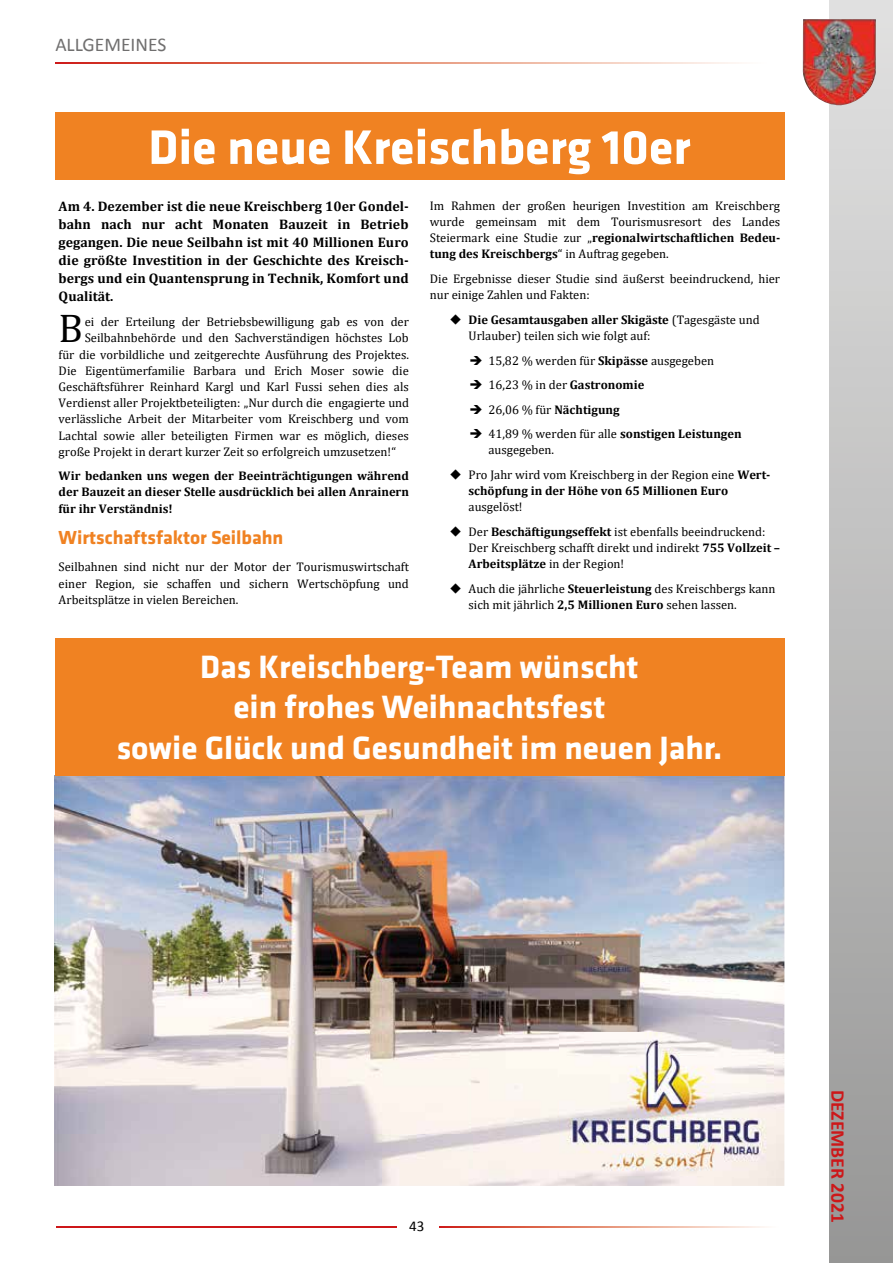
<style>
.page{position:relative;width:893px;height:1263px;background:#fff}
.page>*{position:absolute;margin:0;border:0;box-sizing:border-box;transform-origin:0 0}
.t1{font:700 50.25px "Klavika";color:#fff}
.t2{font:40.35px "Cambria";color:#000}
.t3{font:700 33.45px/40.2px "Klavika";color:#fff;text-align:center}
.t4{font:700 19.65px "Klavika";color:#f08222}
.t5{font:700 19.5px "Calibri";color:#cd1719}
.t6{font:19.5px "Calibri";color:#706f6f}
.t7{font:15px "Calibri";color:#000}
.t8{font:700 13.95px/18px "Cambria";color:#000;text-align:justify}
.t9{font:12.6px/16.2px "Cambria";color:#000}
.t10{font:700 12.6px/16.2px "Cambria";color:#000;text-align:justify}
.s1{font-weight:700}
.s2{font-weight:400}
</style>
<div class="page">
<div style="left:829px;top:0;width:64px;height:1263px;background:linear-gradient(to bottom,#e1e1e1,#979796)"></div>
<img style="left:803px;top:19px;width:73px;height:86px">
<svg style="left:55px;top:62px;width:684px;height:2px"></svg>
<svg style="left:439px;top:1226px;width:326px;height:1px"></svg>
<hr style="left:57px;top:1226px;width:340px;height:1px;background:#cd1719">
<img style="left:55px;top:775px;width:416px;height:411px">
<img style="left:471px;top:775px;width:313px;height:308px">
<div style="left:55px;top:638px;width:729px;height:137px;background:#f08222"></div>
<img style="left:559px;top:1032px;width:214px;height:143px">
<div style="left:55px;top:112px;width:729px;height:68px;background:#f08222"></div>
<h3 class="t6" style="left:55px;top:33px;width:113px">ALLGEMEINES</h3>
<h1 class="t1" style="left:148px;top:111px;width:544px">Die neue Kreischberg 10er</h1>
<p class="t8" style="left:59px;top:197px;width:352px">Am 4. Dezember ist die neue Kreischberg 10er Gondel&shy;bahn nach nur acht Monaten Bauzeit in Betrieb gegangen. Die neue Seilbahn ist mit 40 Millionen Euro die größte Investition in der Geschichte des Kreisch&shy;bergs und ein Quantensprung in Technik, Komfort und Qualität.</p>
<h2 class="t2" style="left:59px;top:305px;width:26px">B</h2>
<p class="t9" style="left:85px;top:314px;width:326px">ei der Erteilung der Betriebsbewilligung gab es von der</p>
<p class="t9" style="left:85px;top:330px;width:326px">Seilbahnbeho rde und den Sachversta ndigen ho chstes Lob</p>
<p class="t9" style="left:59px;top:346px;width:352px">fu r die vorbildliche und zeitgerechte Ausfu hrung des Projektes.</p>
<p class="t9" style="left:59px;top:362px;width:352px">Die Eigentu merfamilie Barbara und Erich Moser sowie die</p>
<p class="t9" style="left:59px;top:379px;width:352px">Gescha ftsfu hrer Reinhard Kargl und Karl Fussi sehen dies als</p>
<p class="t9" style="left:59px;top:395px;width:352px">Verdienst aller Projektbeteiligten: „Nur durch die engagierte und</p>
<p class="t9" style="left:59px;top:411px;width:352px">verla ssliche Arbeit der Mitarbeiter vom Kreischberg und vom</p>
<p class="t9" style="left:59px;top:427px;width:352px">Lachtal sowie aller beteiligten Firmen war es mo glich, dieses</p>
<p class="t9" style="left:59px;top:443px;width:339px">große Projekt in derart kurzer Zeit so erfolgreich umzusetzen!“</p>
<p class="t10" style="left:59px;top:467px;width:352px">Wir bedanken uns wegen der Beeinträchtigungen während der Bauzeit an dieser Stelle ausdrücklich bei allen Anrainern für ihr Verständnis!</p>
<h3 class="t4" style="left:59px;top:523px;width:226px">Wirtschaftsfaktor Seilbahn</h3>
<p class="t9" style="left:59px;top:559px;width:352px;text-align:justify">Seilbahnen sind nicht nur der Motor der Tourismuswirtschaft einer Region, sie schaffen und sichern Wertscho pfung und Arbeitspla tze in vielen Bereichen.</p>
<p class="t9" style="left:430px;top:197px;width:352px;text-align:justify">Im Rahmen der großen heurigen Investition am Kreischberg wurde gemeinsam mit dem Tourismusresort des Landes Steiermark eine Studie zur „<span class="s1">regionalwirtschaftlichen Bedeu&shy;tung des Kreischbergs</span>“ in Auftrag gegeben.</p>
<p class="t9" style="left:430px;top:271px;width:352px">Die Ergebnisse dieser Studie sind a ußerst beeindruckend, hier nur einige Zahlen und Fakten:</p>
<p class="t9" style="left:468px;top:311px;width:293px;text-indent:-19px">◆ <span class="s1">Die Gesamtausgaben aller Skigäste</span> (Tagesga ste und<br>Urlauber) teilen sich wie folgt auf:</p>
<p class="t9" style="left:469px;top:352px;width:246px">➔ 15,82 % werden fu r <span class="s1">Skipässe</span> ausgegeben</p>
<p class="t9" style="left:469px;top:377px;width:177px">➔ 16,23 % in der <span class="s1">Gastronomie</span></p>
<p class="t10" style="left:469px;top:401px;width:152px">➔ <span class="s2">26,06 % fu r</span> Nächtigung</p>
<p class="t9" style="left:488px;top:426px;width:255px;text-indent:-19px">➔ 41,89 % werden fu r alle <span class="s1">sonstigen Leistungen </span>ausgegeben.</p>
<p class="t10" style="left:469px;top:466px;width:303px;text-indent:-19px">◆ <span class="s2">Pro Jahr wird vom Kreischberg in der Region eine</span> Wert&shy;schöpfung in der Höhe von 65 Millionen Euro</p>
<p class="t9" style="left:469px;top:499px;width:55px">ausgelo st!</p>
<p class="t9" style="left:469px;top:523px;width:313px;text-indent:-19px">◆ Der <span class="s1">Beschäftigungseffekt</span> ist ebenfalls beeindruckend:<br>Der Kreischberg schafft direkt und indirekt <span class="s1">755 Vollzeit –<br>Arbeitsplätze</span> in der Region!</p>
<p class="t9" style="left:468px;top:580px;width:308px;text-indent:-19px">◆ Auch die ja hrliche <span class="s1">Steuerleistung</span> des Kreischbergs kann sich mit ja hrlich <span class="s1">2,5 Millionen Euro</span> sehen lassen.</p>
<h3 class="t3" style="left:117px;top:645px;width:607px">Das Kreischberg-Team wünscht<br>ein frohes Weihnachtsfest<br>sowie Glück und Gesundheit im neuen Jahr.</h3>
<p class="t7" style="left:409px;top:1216px;width:17px">43</p>
<h3 class="t5" style="left:850px;top:1090px;width:134px;rotate:90deg">DEZEMBER 2021</h3>
</div>
